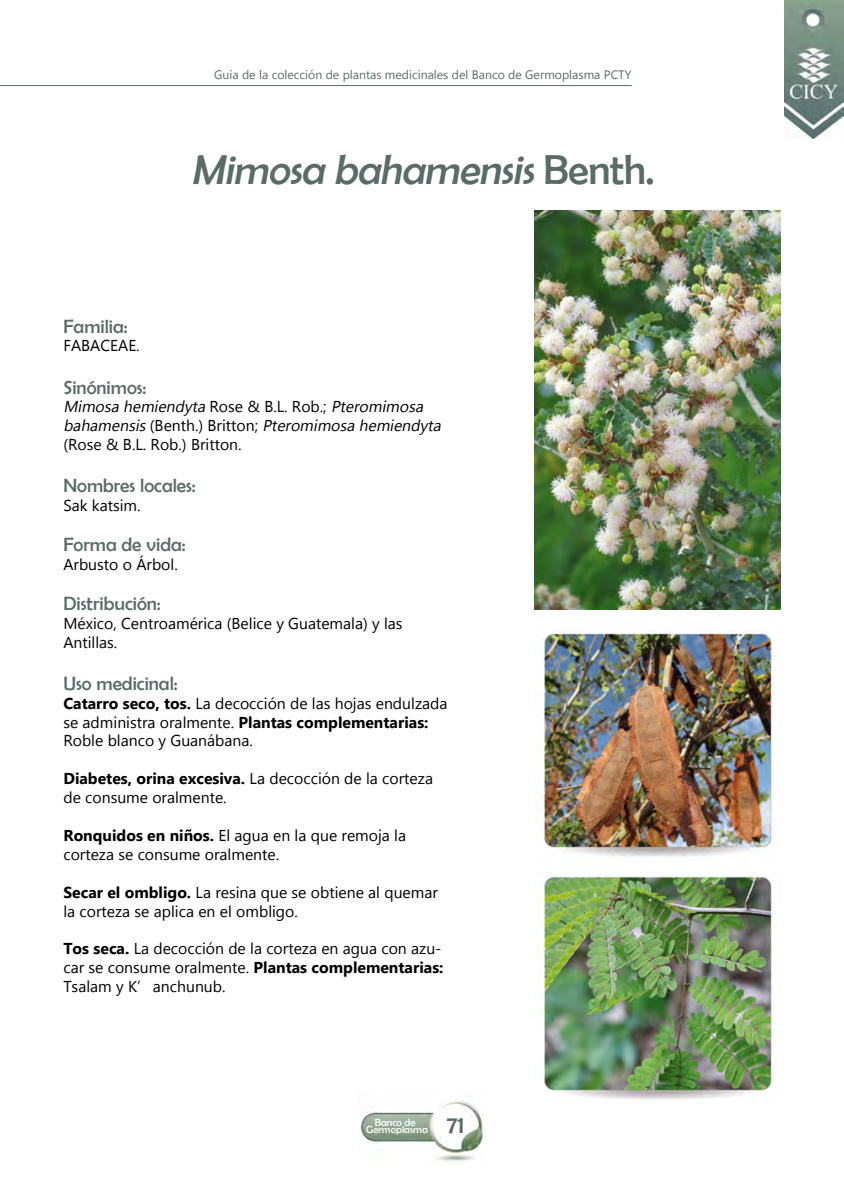
<style>
.page{position:relative;width:844px;height:1191px;background:#fff}
.page>*{position:absolute;margin:0;border:0;box-sizing:border-box;transform-origin:0 0}
.t1{font:italic 42px "Berlin Sans FB";color:#5a6c68}
.t2{font:24.5px "Berlin Sans FB";color:#5a6c68}
.t3{font:19.25px "Berlin Sans FB";color:#5a6c68}
.t4{font:15.75px/18.9px "Microsoft Tai Le";color:#000}
.t5{font:italic 15.75px/18.9px "Microsoft Tai Le";color:#000}
.t6{font:12.25px "Microsoft Tai Le";color:#5a6c68}
.t7{font:10.5px/7.5px "Berlin Sans FB";color:#fff;text-align:center}
.s1{font-style:normal}
.s2{font-weight:700}
</style>
<div class="page">
<img style="left:784px;top:0;width:59px;height:139px">
<img style="left:359px;top:1099px;width:125px;height:63px">
<hr style="left:0;top:85px;width:631px;height:1px;background:#5a6c68">
<img style="left:534px;top:210px;width:246px;height:399px">
<img style="left:538px;top:631px;width:237px;height:226px">
<img style="left:540px;top:873px;width:233px;height:227px">
<p class="t6" style="left:214px;top:68px;width:418px">Guía de la colección de plantas medicinales del Banco de Germoplasma PCTY</p>
<h1 class="t1" style="left:191px;top:147px;width:464px">Mimosa bahamensis<span class="s1">B e n t h .</span></h1>
<p class="t3" style="left:63px;top:315px;width:66px">Familia:</p>
<p class="t4" style="left:63px;top:337px;width:78px">FABACEAE.</p>
<p class="t3" style="left:63px;top:376px;width:85px">Sinónimos:</p>
<p class="t5" style="left:63px;top:398px;width:382px">Mimosa hemiendyta <span class="s1">Ro s e &amp; B . L . Ro b . ;</span> Pteromimosa bahamensis <span class="s1">( B e n t h . ) B r i tt o n ;</span> Pteromimosa hemiendyta <span class="s1">(Rose &amp; B.L. Rob.) Britton.</span></p>
<p class="t3" style="left:63px;top:475px;width:134px">Nombres locales:</p>
<p class="t4" style="left:63px;top:497px;width:79px">Sak katsim.</p>
<p class="t3" style="left:63px;top:534px;width:124px">Forma de vida:</p>
<p class="t4" style="left:63px;top:556px;width:116px">Arbusto o Árbol.</p>
<p class="t3" style="left:63px;top:592px;width:99px">Distribución:</p>
<p class="t4" style="left:63px;top:615px;width:340px">México, Centroamérica (Belice y Guatemala) y las<br>Antillas.</p>
<p class="t3" style="left:63px;top:672px;width:116px">Uso medicinal:</p>
<p class="t4" style="left:63px;top:694px;width:385px"><span class="s2">Catarro seco, tos.</span> La decocción de las hojas endulzada se administra oralmente. <span class="s2">Plantas complementarias:<br></span>Roble blanco y Guanábana.</p>
<p class="t4" style="left:63px;top:770px;width:371px"><span class="s2">Diabetes, orina excesiva.</span> La decocción de la corteza de consume oralmente.</p>
<p class="t4" style="left:63px;top:827px;width:344px"><span class="s2">Ronquidos en niños.</span> El agua en la que remoja la corteza se consume oralmente.</p>
<p class="t4" style="left:63px;top:883px;width:376px"><span class="s2">Secar el ombligo.</span> La resina que se obtiene al quemar la corteza se aplica en el ombligo.</p>
<p class="t4" style="left:63px;top:940px;width:381px"><span class="s2">Tos seca.</span> La decocción de la corteza en agua con azu&shy;car se consume oralmente. <span class="s2">Plantas complementarias:<br></span>Tsalam y K’anchunub.</p>
<p class="t7" style="left:366px;top:1118px;width:63px">Banco de<br>Germoplasma</p>
<h2 class="t2" style="left:446px;top:1111px;width:19px">71</h2>
</div>
